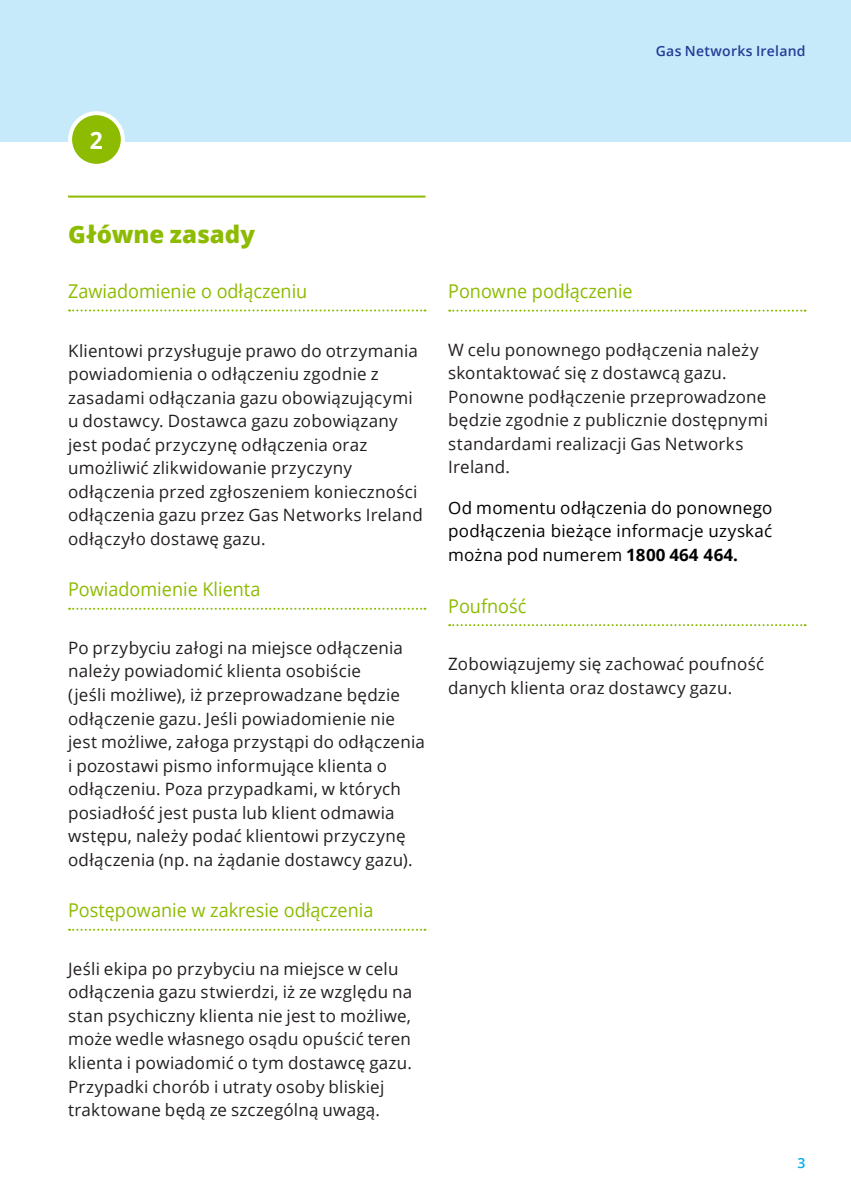
<style>
.page{position:relative;width:851px;height:1191px;background:#fff}
.page>*{position:absolute;margin:0;border:0;box-sizing:border-box;transform-origin:0 0}
.Section_Heading{font:800 24px "Open Sans";color:#8dbb00}
.t1{font:700 24px "Open Sans";color:#fff;scale:.95 1}
.List_Style{font:19px "Open Sans";color:#8dbb00;scale:.95 1}
.Main_Body_Text{font:17px/23.6px "Open Sans";letter-spacing:.015em;color:#231f20}
.t2{font:17px/23.6px "Open Sans";color:#000;text-align:justify}
.Main_Body_Text-2{font:600 14px "Open Sans";letter-spacing:.02em;color:#243c97}
.Main_Body_Text-3{font:600 14px "Open Sans";color:#00aeef}
.s1{font-weight:700}
</style>
<div class="page">
<div style="left:0;top:0;width:850px;height:142px;background:#c6eafa"></div>
<div style="left:70px;top:113px;width:53px;height:53px;background:#8dbb00;border-radius:50%"></div>
<div style="left:68px;top:111px;width:57px;height:57px;border:4px solid #fff;border-radius:50%"></div>
<hr style="left:68px;top:196px;width:357px;height:2px;background:#8dbb00">
<svg style="left:69px;top:309px;width:356px;height:2px"></svg>
<svg style="left:69px;top:608px;width:356px;height:2px"></svg>
<svg style="left:69px;top:928px;width:356px;height:2px"></svg>
<svg style="left:449px;top:310px;width:356px;height:2px"></svg>
<svg style="left:449px;top:624px;width:356px;height:2px"></svg>
<p class="t1" style="left:90px;top:123px;width:15px">2</p>
<p class="Main_Body_Text-2" style="left:655px;top:41px;width:151px">Gas Networks Ireland</p>
<p class="Section_Heading" style="left:68px;top:216px;width:188px">Główne zasady</p>
<p class="List_Style" style="left:68px;top:278px;width:253px">Zawiadomienie o odłączeniu</p>
<p class="Main_Body_Text" style="left:68px;top:338px;width:356px">Klientowi przysługuje prawo do otrzymania powiadomienia o odłączeniu zgodnie z zasadami odłączania gazu obowiązującymi u dostawcy. Dostawca gazu zobowiązany jest podać przyczynę odłączenia oraz umożliwić zlikwidowanie przyczyny odłączenia przed zgłoszeniem konieczności odłączenia gazu przez Gas Networks Ireland odłączyło dostawę gazu.</p>
<p class="List_Style" style="left:68px;top:576px;width:204px">Powiadomienie Klienta</p>
<p class="Main_Body_Text" style="left:68px;top:635px;width:358px">Po przybyciu załogi na miejsce odłączenia należy powiadomić klienta osobiście<br>(jeśli możliwe), iż przeprowadzane będzie odłączenie gazu. Jeśli powiadomienie nie jest możliwe, załoga przystąpi do odłączenia i pozostawi pismo informujące klienta o odłączeniu. Poza przypadkami, w których posiadłość jest pusta lub klient odmawia wstępu, należy podać klientowi przyczynę odłączenia (np. na żądanie dostawcy gazu).</p>
<p class="List_Style" style="left:68px;top:897px;width:323px">Postępowanie w zakresie odłączenia</p>
<p class="Main_Body_Text" style="left:68px;top:956px;width:345px">Jeśli ekipa po przybyciu na miejsce w celu odłączenia gazu stwierdzi, iż ze względu na stan psychiczny klienta nie jest to możliwe, może wedle własnego osądu opuścić teren klienta i powiadomić o tym dostawcę gazu.<br>Przypadki chorób i utraty osoby bliskiej traktowane będą ze szczególną uwagą.</p>
<p class="List_Style" style="left:448px;top:278px;width:196px">Ponowne podłączenie</p>
<p class="Main_Body_Text" style="left:448px;top:337px;width:321px">W celu ponownego podłączenia należy skontaktować się z dostawcą gazu.<br>Ponowne podłączenie przeprowadzone będzie zgodnie z publicznie dostępnymi standardami realizacji Gas Networks<br>Ireland.</p>
<p class="t2" style="left:448px;top:495px;width:325px">!" #$#%&amp;'( $")*+,%&amp;-. "$ /$&amp;$0&amp;%1$ /$")*+,%&amp;-. 2-%3*+% -&amp;4$5#.+6% (,789.: #$3&amp;. /$" &amp;(#%5%# <span class="s1">1800 464 464.</span></p>
<p class="List_Style" style="left:448px;top:593px;width:84px">Poufność</p>
<p class="Main_Body_Text" style="left:448px;top:652px;width:318px">Zobowiązujemy się zachować poufność danych klienta oraz dostawcy gazu.</p>
<p class="Main_Body_Text-3" style="left:797px;top:1153px;width:9px">3</p>
</div>
